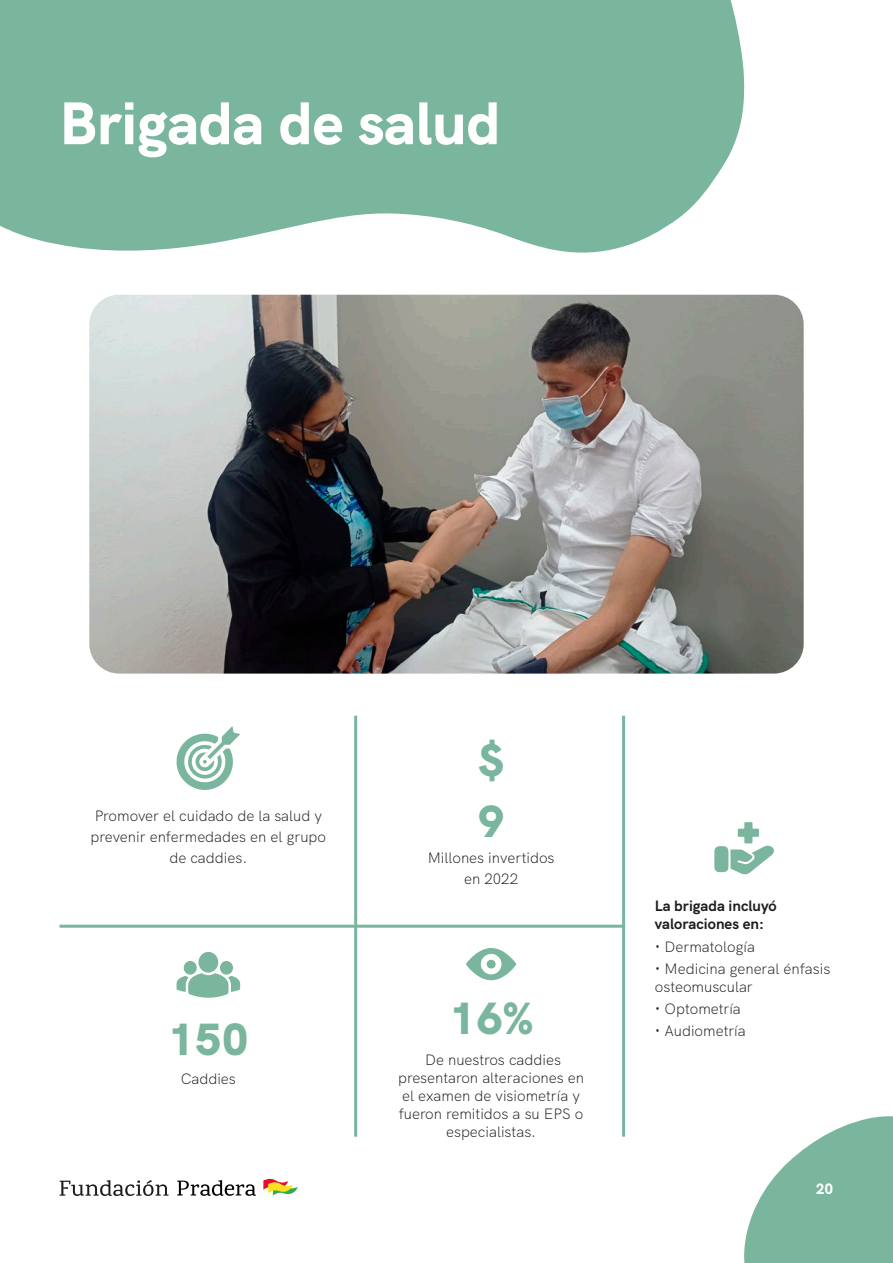
<style>
.page{position:relative;width:893px;height:1263px;background:#fff}
.page>*{position:absolute;margin:0;border:0;box-sizing:border-box;transform-origin:0 0}
.t1{font:800 60px "HK Grotesk";color:#fff}
.t2{font:900 45px "HK Grotesk";color:#7ab59d}
.t3{font:300 15px/18px "HK Grotesk";color:#1d1d1b;text-align:center}
.t4{font:700 15px/18px "HK Grotesk";color:#1d1d1b}
.t5{font:800 15px "HK Grotesk";color:#fff}
.s1{font-family:"Open Sans"}
</style>
<div class="page">
<svg style="left:744px;top:1116px;width:149px;height:147px"></svg>
<svg style="left:263px;top:1178px;width:35px;height:18px"></svg>
<svg style="left:177px;top:1180px;width:79px;height:16px"></svg>
<svg style="left:60px;top:1180px;width:109px;height:16px"></svg>
<hr style="left:354px;top:716px;width:3px;height:421px;background:#7ab59d">
<hr style="left:622px;top:716px;width:3px;height:421px;background:#7ab59d">
<hr style="left:60px;top:925px;width:565px;height:3px;background:#7ab59d">
<svg style="left:176px;top:726px;width:64px;height:64px"></svg>
<div style="left:198px;top:952px;width:20px;height:21px;background:#7ab59d;border-radius:50%"></div>
<div style="left:220px;top:961px;width:13px;height:14px;background:#7ab59d;border-radius:50%"></div>
<div style="left:184px;top:961px;width:13px;height:14px;background:#7ab59d;border-radius:50%"></div>
<svg style="left:176px;top:973px;width:64px;height:25px"></svg>
<svg style="left:0;top:0;width:745px;height:253px;background:#85bba5"></svg>
<svg style="left:466px;top:948px;width:50px;height:33px"></svg>
<div style="left:487px;top:960px;width:9px;height:8px;background:#7ab59d;border-radius:50%"></div>
<svg style="left:714px;top:822px;width:60px;height:53px"></svg>
<img style="left:89px;top:295px;width:715px;height:379px">
<h1 class="t1" style="left:60px;top:77px;width:442px">Brigada de salud</h1>
<p class="t3" style="left:91px;top:804px;width:237px;line-height:21px">Promover el cuidado de la salud y prevenir enfermedades en el grupo de caddies.</p>
<h2 class="t2" style="left:168px;top:1005px;width:82px">150</h2>
<p class="t3" style="left:181px;top:1068px;width:57px">Caddies</p>
<h2 class="t2" style="left:478px;top:725px;width:27px">$</h2>
<h2 class="t2" style="left:478px;top:787px;width:28px">9</h2>
<p class="t3" style="left:428px;top:846px;width:128px;line-height:21px">Millones invertidos en 2022</p>
<h2 class="t2" style="left:449px;top:984px;width:85px">16%</h2>
<p class="t3" style="left:398px;top:1049px;width:187px">De nuestros caddies presentaron alteraciones en el examen de visiometría y fueron remitidos a su EPS o especialistas.</p>
<p class="t4" style="left:655px;top:896px;width:123px">La brigada incluyó valoraciones en:</p>
<p class="t3" style="left:655px;top:936px;width:102px"><span class="s1">•</span> Dermatología</p>
<p class="t3" style="left:655px;top:958px;width:177px;text-align:left"><span class="s1">•</span> Medicina general énfasis osteomuscular</p>
<p class="t3" style="left:655px;top:999px;width:88px"><span class="s1">•</span> Optometría</p>
<p class="t3" style="left:655px;top:1021px;width:92px"><span class="s1">•</span> Audiometría</p>
<p class="t5" style="left:816px;top:1177px;width:19px">20</p>
</div>
